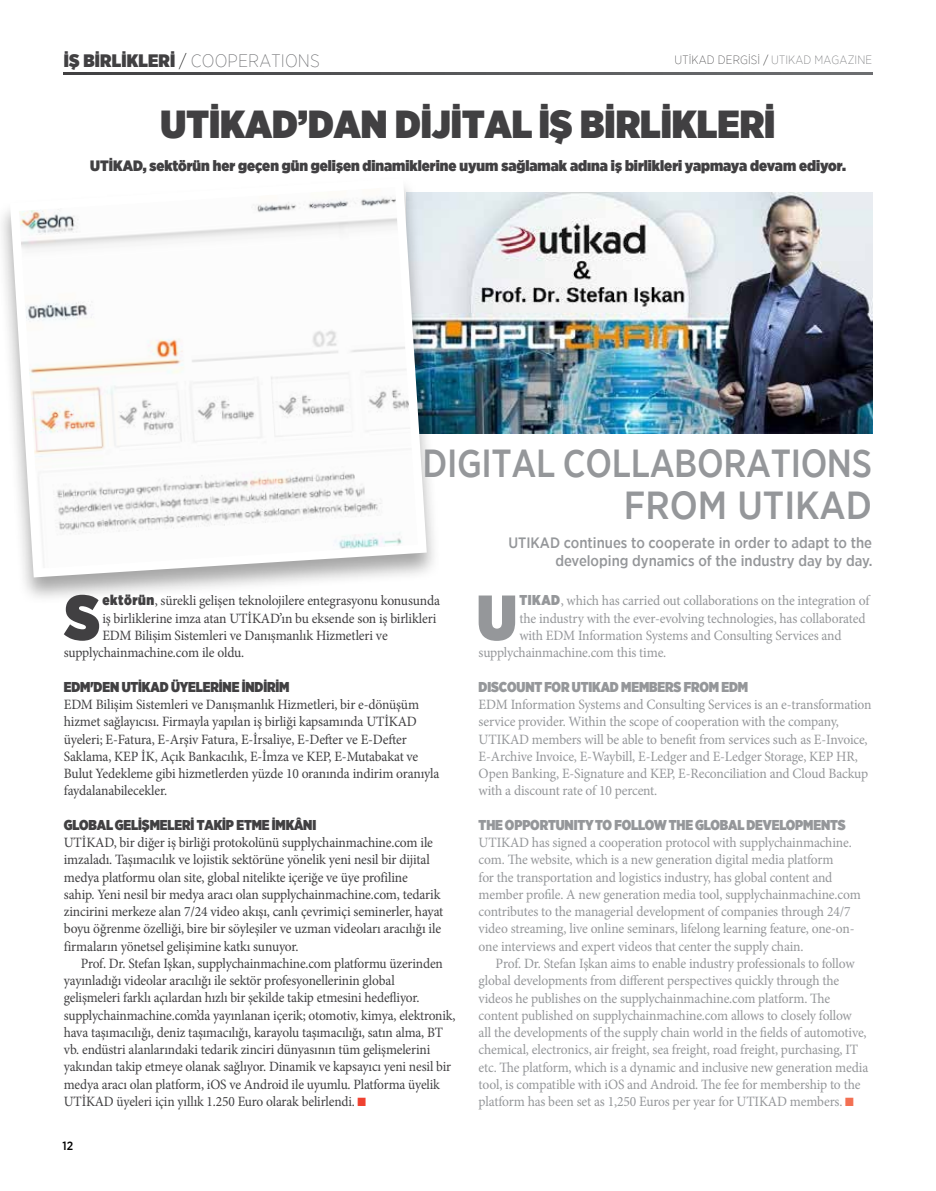
<style>
.page{position:relative;width:936px;height:1191px;background:#fff}
.page>*{position:absolute;margin:0;border:0;box-sizing:border-box;transform-origin:0 0}
.t1{font:900 63.6px "Gotham Narrow";color:#414042;scale:.95 1}
.t2{font:900 63.6px "Gotham Narrow";color:#95979a;scale:.95 1}
.t3{font:500 39px/42px "Gotham Narrow";letter-spacing:-.01em;color:#95979a;text-align:right;scale:.95 1}
.t4{font:900 39px "Gotham Narrow";color:#414042}
.t5{font:900 18px "Gotham Narrow";letter-spacing:.01em;color:#414042}
.t6{font:900 15px "Gotham Narrow";color:#414042}
.t7{font:500 15px/18px "Gotham Narrow";color:#95979a;text-align:right}
.t8{font:14.25px/17.2px "Minion Pro";letter-spacing:-.015em;color:#95979a;scale:.95 1}
.t9{font:14.25px/17.2px "Minion Pro";letter-spacing:-.01em;color:#414042;scale:.95 1}
.t10{font:14.25px/17.2px "Minion Pro";letter-spacing:-.01em;color:#414042;scale:.94 1}
.t11{font:900 14.25px "Gotham Narrow";letter-spacing:-.01em;color:#95979a;scale:.95 1}
.t12{font:900 14.25px "Gotham Narrow";letter-spacing:-.01em;color:#414042;scale:.95 1}
.t13{font:200 12px "Gotham Narrow";letter-spacing:.01em;color:#6d6e71}
.t14{font:500 12px "Gotham Narrow";color:#000}
.s1{font-weight:200;color:#000}
.s2{font-weight:200;color:#6d6e71}
.s3{color:#414042}
.s4{color:#000}
.s5{font-family:"Gotham Narrow";font-weight:900}
.s6{color:#ef4130}
.s7{color:#f37053}
</style>
<div class="page">
<img style="left:441px;top:192px;width:431px;height:242px">
<div style="left:0;top:176px;width:441px;height:429px;background:#000;opacity:.35"></div>
<svg style="left:6px;top:176px;width:425px;height:406px"></svg>
<svg style="left:64px;top:72px;width:808px;height:2px;background:#57585a"></svg>
<p class="t5" style="left:64px;top:48px;width:258px">İŞ BİRLİKLERİ <span class="s1">/</span> <span class="s2">COOPERATIONS</span></p>
<p class="t13" style="left:674px;top:53px;width:199px"><span class="s3">UTİKAD DERGİSİ</span> <span class="s4">/</span> UTIKAD MAGAZINE</p>
<h2 class="t4" style="left:161px;top:97px;width:616px">UTİKAD’DAN DİJİTAL İŞ BİRLİKLERİ</h2>
<p class="t6" style="left:90px;top:155px;width:757px">UTİKAD, sektörün her geçen gün gelişen dinamiklerine uyum sağlamak adına iş birlikleri yapmaya devam ediyor.</p>
<h2 class="t3" style="left:422px;top:442px;width:475px">DIGITAL COLLABORATIONS<br>FROM UTIKAD</h2>
<h1 class="t1" style="left:65px;top:574px;width:38px">S</h1>
<p class="t9" style="left:102px;top:592px;width:357px"><span class="s5">ektörün</span>, sürekli gelişen teknolojilere entegrasyonu konusunda</p>
<p class="t9" style="left:102px;top:609px;width:353px">iş birliklerine imza atan UTİKAD’ın bu eksende son iş birlikleri</p>
<p class="t9" style="left:102px;top:627px;width:302px">EDM Bilişim Sistemleri ve Danışmanlık Hizmetleri ve</p>
<p class="t9" style="left:64px;top:644px;width:190px">supplychainmachine.com ile oldu.</p>
<p class="t12" style="left:64px;top:677px;width:239px">EDM'DEN UTİKAD ÜYELERINE İNDİRİM</p>
<p class="t9" style="left:64px;top:696px;width:397px">EDM Bilişim Sistemleri ve Danışmanlık Hizmetleri, bir e-dönüşüm hizmet sağlayıcısı. Firmayla yapılan iş birliği kapsamında UTİKAD üyeleri; E-Fatura, E-Arşiv Fatura, E-İrsaliye, E-Defter ve E-Defter Saklama, KEP İK, Açık Bankacılık, E-İmza ve KEP, E-Mutabakat ve Bulut Yedekleme gibi hizmetlerden yüzde 10 oranında indirim oranıyla faydalanabilecekler.</p>
<p class="t12" style="left:64px;top:815px;width:267px">GLOBAL GELİŞMELERİ TAKİP ETME İMKÂNI</p>
<p class="t9" style="left:64px;top:834px;width:401px">UTİKAD, bir diğer iş birliği protokolünü supplychainmachine.com ile imzaladı. Taşımacılık ve lojistik sektörüne yönelik yeni nesil bir dijital medya platformu olan site, global nitelikte içeriğe ve üye profiline<br>sahip. Yeni nesil bir medya aracı olan supplychainmachine.com, tedarik zincirini merkeze alan 7/24 video akışı, canlı çevrimiçi seminerler, hayat boyu öğrenme özelliği, bire bir söyleşiler ve uzman videoları aracılığı ile firmaların yönetsel gelişimine katkı sunuyor.</p>
<p class="t10" style="left:64px;top:954px;width:418px;text-indent:17px">Prof. Dr. Stefan Işkan, supplychainmachine.com platformu üzerinden yayınladığı videolar aracılığı ile sektör profesyonellerinin global<br>gelişmeleri farklı açılardan hızlı bir şekilde takip etmesini hedefliyor. supplychainmachine.com’da yayınlanan içerik; otomotiv, kimya, elektronik, hava taşımacılığı, deniz taşımacılığı, karayolu taşımacılığı, satın alma, BT vb. endüstri alanlarındaki tedarik zinciri dünyasının tüm gelişmelerini yakından takip etmeye olanak sağlıyor. Dinamik ve kapsayıcı yeni nesil bir medya aracı olan platform, iOS ve Android ile uyumlu. Platforma üyelik UTİKAD üyeleri için yıllık 1.250 Euro olarak belirlendi. <span class="s6">■</span></p>
<p class="t14" style="left:62px;top:1138px;width:12px">12</p>
<p class="t7" style="left:508px;top:534px;width:366px">UTIKAD continues to cooperate in order to adapt to the developing dynamics of the industry day by day.</p>
<h1 class="t2" style="left:477px;top:574px;width:44px">U</h1>
<p class="t8" style="left:519px;top:592px;width:370px"><span class="s5">TIKAD</span>, which has carried out collaborations on the integration of</p>
<p class="t8" style="left:519px;top:609px;width:366px">the industry with the ever-evolving technologies, has collaborated</p>
<p class="t8" style="left:519px;top:627px;width:340px">with EDM Information Systems and Consulting Services and</p>
<p class="t8" style="left:478px;top:644px;width:197px">supplychainmachine.com this time.</p>
<p class="t11" style="left:478px;top:677px;width:285px">DISCOUNT FOR UTIKAD MEMBERS FROM EDM</p>
<p class="t8" style="left:478px;top:696px;width:415px">EDM Information Systems and Consulting Services is an e-transformation service provider. Within the scope of cooperation with the company, UTIKAD members will be able to benefit from services such as E-Invoice, E-Archive Invoice, E-Waybill, E-Ledger and E-Ledger Storage, KEP HR, Open Banking, E-Signature and KEP, E-Reconciliation and Cloud Backup with a discount rate of 10 percent.</p>
<p class="t11" style="left:478px;top:815px;width:388px">THE OPPORTUNITY TO FOLLOW THE GLOBAL DEVELOPMENTS</p>
<p class="t8" style="left:478px;top:834px;width:404px">UTIKAD has signed a cooperation protocol with supplychainmachine. com. The website, which is a new generation digital media platform<br>for the transportation and logistics industry, has global content and member profile. A new generation media tool, supplychainmachine.com contributes to the managerial development of companies through 24/7 video streaming, live online seminars, lifelong learning feature, one-on&shy;one interviews and expert videos that center the supply chain.</p>
<p class="t8" style="left:478px;top:955px;width:412px;text-indent:17px">Prof. Dr. Stefan Işkan aims to enable industry professionals to follow global developments from different perspectives quickly through the videos he publishes on the supplychainmachine.com platform. The content published on supplychainmachine.com allows to closely follow<br>all the developments of the supply chain world in the fields of automotive, chemical, electronics, air freight, sea freight, road freight, purchasing, IT etc. The platform, which is a dynamic and inclusive new generation media tool, is compatible with iOS and Android. The fee for membership to the platform has been set as 1,250 Euros per year for UTIKAD members. <span class="s7">■</span></p>
</div>
